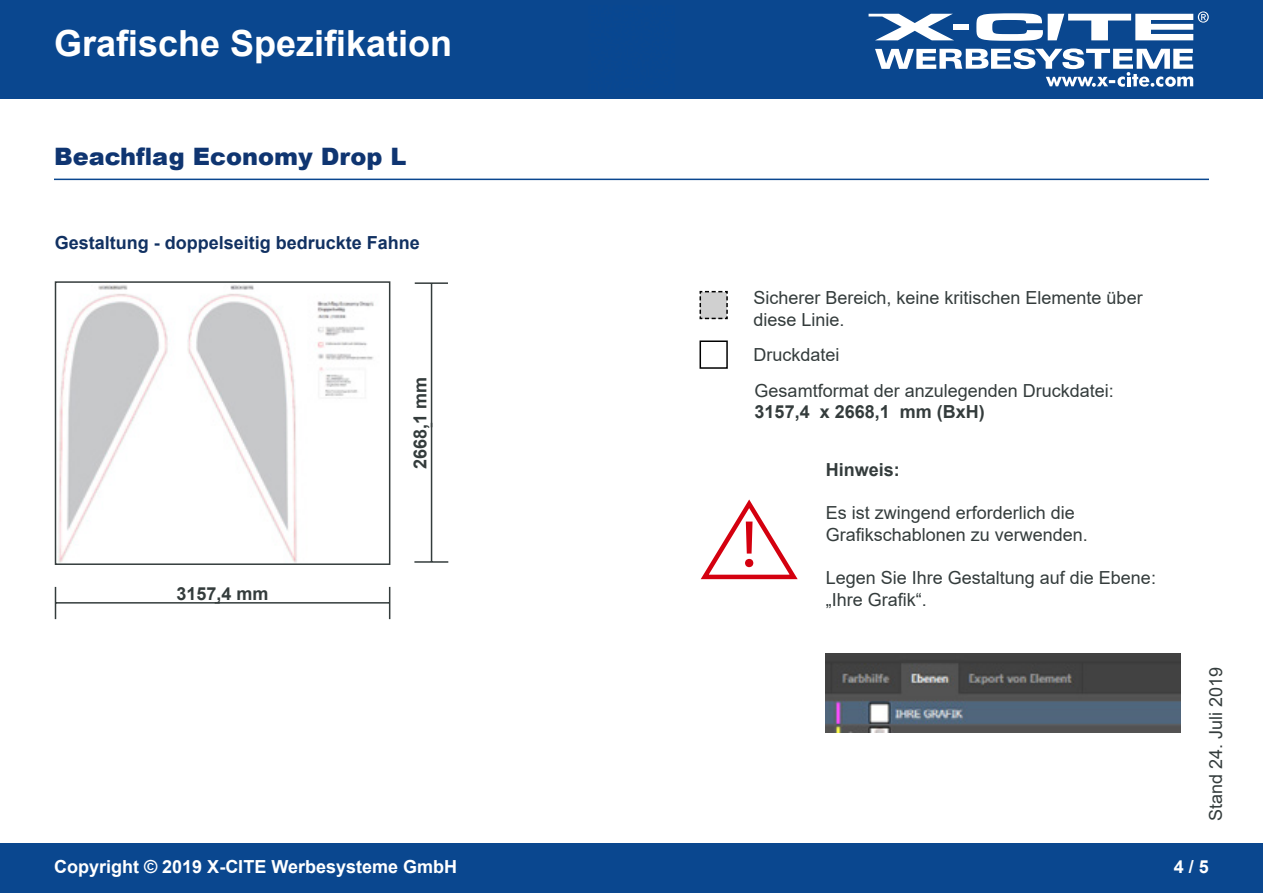
<style>
.page{position:relative;width:1263px;height:893px;background:#fff}
.page>*{position:absolute;margin:0;border:0;box-sizing:border-box;transform-origin:0 0}
.t1{font:700 36px "Arial";color:#fff}
.t2{font:900 24px "Arial";color:#0f3571}
.t3{font:18px/21.6px "Arial";color:#343c3c}
.t4{font:700 18px "Arial";color:#343c3c}
.t5{font:700 18px "Arial";color:#fff}
.t6{font:700 18px "Arial";color:#113162}
</style>
<div class="page">
<div style="left:0;top:0;width:1263px;height:98px;background:#0a478f"></div>
<div style="left:0;top:844px;width:1263px;height:49px;background:#0a478f"></div>
<svg style="left:868px;top:14px;width:85px;height:26px"></svg>
<div style="left:953px;top:24px;width:15px;height:6px;background:#fff"></div>
<svg style="left:875px;top:48px;width:318px;height:39px"></svg>
<svg style="left:976px;top:11px;width:233px;height:30px"></svg>
<hr style="left:54px;top:179px;width:1155px;height:1px;background:#0a478f">
<hr style="left:414px;top:561px;width:34px;height:2px;background:#343c3c">
<hr style="left:431px;top:423px;width:1px;height:139px;background:#343c3c">
<hr style="left:415px;top:282px;width:33px;height:2px;background:#343c3c">
<hr style="left:431px;top:283px;width:1px;height:144px;background:#343c3c">
<hr style="left:389px;top:587px;width:1px;height:32px;background:#343c3c">
<hr style="left:215px;top:602px;width:174px;height:2px;background:#343c3c">
<hr style="left:55px;top:587px;width:1px;height:32px;background:#343c3c">
<hr style="left:56px;top:602px;width:164px;height:2px;background:#343c3c">
<svg style="left:699px;top:290px;width:29px;height:30px"></svg>
<div style="left:699px;top:340px;width:29px;height:29px;border:2px solid #000"></div>
<img style="left:826px;top:654px;width:354px;height:78px">
<img style="left:58px;top:285px;width:316px;height:277px">
<div style="left:55px;top:281px;width:335px;height:284px;border:2px solid #343c3c"></div>
<svg style="left:700px;top:499px;width:98px;height:81px"></svg>
<h1 class="t1" style="left:54px;top:18px;width:400px">Grafische Spezifikation</h1>
<h2 class="t2" style="left:54px;top:139px;width:354px">Beachflag Economy Drop L</h2>
<p class="t6" style="left:55px;top:230px;width:367px">Gestaltung - doppelseitig bedruckte Fahne</p>
<p class="t3" style="left:753px;top:287px;width:391px">Sicherer Bereich, keine kritischen Elemente über diese Linie.</p>
<p class="t3" style="left:753px;top:344px;width:88px">Druckdatei</p>
<p class="t4" style="left:177px;top:581px;width:94px">3157,4 mm</p>
<p class="t4" style="left:408px;top:469px;width:94px;rotate:-90deg">2668,1 mm</p>
<p class="t3" style="left:755px;top:379px;width:361px">Gesamtformat der anzulegenden Druckdatei:</p>
<p class="t4" style="left:755px;top:399px;width:232px">3157,4 x 2668,1 mm (BxH)</p>
<p class="t4" style="left:826px;top:457px;width:76px">Hinweis:</p>
<p class="t3" style="left:826px;top:502px;width:264px">Es ist zwingend erforderlich die<br>Grafikschablonen zu verwenden.</p>
<p class="t3" style="left:826px;top:567px;width:332px">Legen Sie Ihre Gestaltung auf die Ebene: „Ihre Grafik“.</p>
<p class="t3" style="left:1205px;top:821px;width:156px;rotate:-90deg">Stand 24. Juli 2019</p>
<p class="t5" style="left:54px;top:854px;width:405px">Copyright © 2019 X-CITE Werbesysteme GmbH</p>
<p class="t5" style="left:1174px;top:854px;width:37px">4 / 5</p>
</div>
